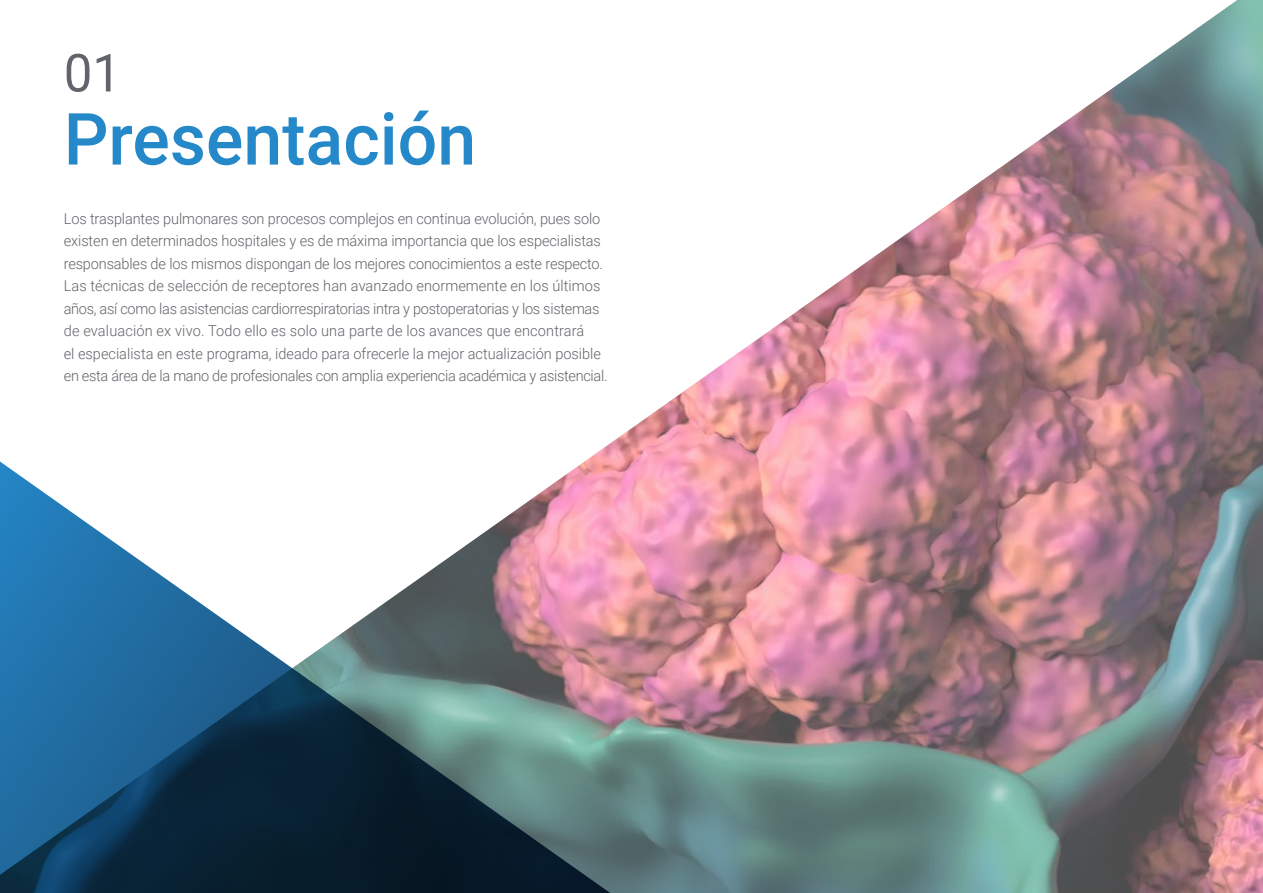
<style>
.page{position:relative;width:1263px;height:893px;background:#fff}
.page>*{position:absolute;margin:0;border:0;box-sizing:border-box;transform-origin:0 0}
.t1{font:500 72px "Roboto";color:#2488c9}
.t2{font:52.5px "Roboto";color:#61646a}
.t3{font:300 15px/22.5px "Roboto";letter-spacing:-.01em;color:#61646a}
</style>
<div class="page">
<img style="left:607px;top:0;width:656px;height:893px">
<svg style="left:0;top:446px;width:640px;height:447px"></svg>
<h2 class="t2" style="left:64px;top:36px;width:59px">01</h2>
<h1 class="t1" style="left:64px;top:89px;width:414px">Presentación</h1>
<p class="t3" style="left:64px;top:207px;width:545px">Los trasplantes pulmonares son procesos complejos en continua evolución, pues solo existen en determinados hospitales y es de máxima importancia que los especialistas responsables de los mismos dispongan de los mejores conocimientos a este respecto.<br>Las técnicas de selección de receptores han avanzado enormemente en los últimos años, así como las asistencias cardiorrespiratorias intra y postoperatorias y los sistemas de evaluación ex vivo. Todo ello es solo una parte de los avances que encontrará<br>el especialista en este programa, ideado para ofrecerle la mejor actualización posible en esta área de la mano de profesionales con amplia experiencia académica y asistencial.</p>
</div>
